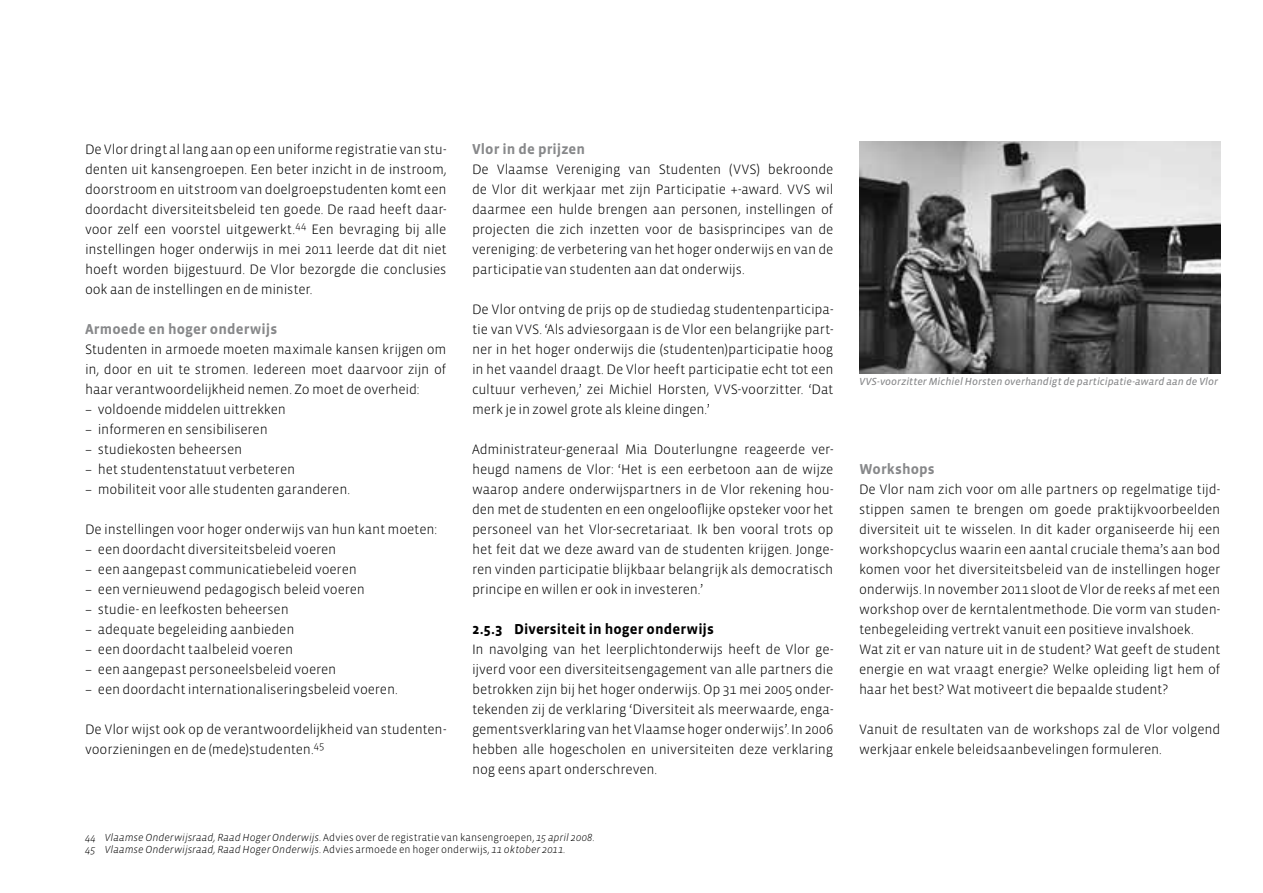
<style>
.page{position:relative;width:1263px;height:893px;background:#fff}
.page>*{position:absolute;margin:0;border:0;box-sizing:border-box;transform-origin:0 0}
.t1{font:700 14.7px "Vista Sans";letter-spacing:.005em;color:#87888a}
.t2{font:700 14.7px "Vista Sans";letter-spacing:.005em;color:#000}
.t3{font:300 13.95px/20px "Vista Sans";letter-spacing:-.01em;color:#000;text-align:justify}
.t4{font:italic 300 10.5px/12px "Vista Sans";color:#000}
.t5{font:italic 10.5px "Vista Sans Reg";color:#87888a}
.s1{font-style:normal}
</style>
<div class="page">
<img style="left:859px;top:141px;width:361px;height:233px">
<p class="t3" style="left:85px;top:140px;width:363px">De Vlor dringt al lang aan op een uniforme registratie van stu&shy;denten uit kansengroepen. Een beter inzicht in de instroom, doorstroom en uitstroom van doelgroepstudenten komt een doordacht diversiteitsbeleid ten goede. De raad heeft daar&shy;voor zelf een voorstel uitgewerkt.<sup>44</sup> Een bevraging bij alle instellingen hoger onderwijs in mei 2011 leerde dat dit niet hoeft worden bijgestuurd. De Vlor bezorgde die conclusies ook aan de instellingen en de minister.</p>
<p class="t1" style="left:85px;top:321px;width:194px">Armoede en hoger onderwijs</p>
<p class="t3" style="left:85px;top:339px;width:363px">Studenten in armoede moeten maximale kansen krijgen om in, door en uit te stromen. Iedereen moet daarvoor zijn of haar verantwoordelijkheid nemen. Zo moet de overheid:</p>
<p class="t3" style="left:85px;top:399px;width:202px">– voldoende middelen uittrekken</p>
<p class="t3" style="left:85px;top:419px;width:184px">– informeren en sensibiliseren</p>
<p class="t3" style="left:85px;top:439px;width:159px">– studiekosten beheersen</p>
<p class="t3" style="left:85px;top:459px;width:212px">– het studentenstatuut verbeteren</p>
<p class="t3" style="left:85px;top:479px;width:267px">– mobiliteit voor alle studenten garanderen.</p>
<p class="t3" style="left:85px;top:519px;width:353px">De instellingen voor hoger onderwijs van hun kant moeten:</p>
<p class="t3" style="left:85px;top:539px;width:253px">– een doordacht diversiteitsbeleid voeren</p>
<p class="t3" style="left:85px;top:559px;width:273px">– een aangepast communicatiebeleid voeren</p>
<p class="t3" style="left:85px;top:579px;width:281px">– een vernieuwend pedagogisch beleid voeren</p>
<p class="t3" style="left:85px;top:599px;width:205px">– studie- en leefkosten beheersen</p>
<p class="t3" style="left:85px;top:619px;width:211px">– adequate begeleiding aanbieden</p>
<p class="t3" style="left:85px;top:639px;width:210px">– een doordacht taalbeleid voeren</p>
<p class="t3" style="left:85px;top:659px;width:253px">– een aangepast personeelsbeleid voeren</p>
<p class="t3" style="left:85px;top:679px;width:314px">– een doordacht internationaliseringsbeleid voeren.</p>
<p class="t3" style="left:85px;top:719px;width:363px">De Vlor wijst ook op de verantwoordelijkheid van studenten&shy;voorzieningen en de (mede)studenten.<sup>45</sup></p>
<p class="t1" style="left:472px;top:141px;width:115px">Vlor in de prijzen</p>
<p class="t3" style="left:472px;top:160px;width:363px">De Vlaamse Vereniging van Studenten (VVS) bekroonde de Vlor dit werkjaar met zijn Participatie +-award. VVS wil daarmee een hulde brengen aan personen, instellingen of projecten die zich inzetten voor de basisprincipes van de vereniging: de verbetering van het hoger onderwijs en van de participatie van studenten aan dat onderwijs.</p>
<p class="t3" style="left:472px;top:299px;width:363px">De Vlor ontving de prijs op de studiedag studentenparticipa&shy;tie van VVS. ‘Als adviesorgaan is de Vlor een belangrijke part&shy;ner in het hoger onderwijs die (studenten)participatie hoog in het vaandel draagt. De Vlor heeft participatie echt tot een cultuur verheven,’ zei Michiel Horsten, VVS-voorzitter. ‘Dat merk je in zowel grote als kleine dingen.’</p>
<p class="t3" style="left:472px;top:439px;width:363px">Administrateur-generaal Mia Douterlungne reageerde ver&shy;heugd namens de Vlor: ‘Het is een eerbetoon aan de wijze waarop andere onderwijspartners in de Vlor rekening hou&shy;den met de studenten en een ongelooflijke opsteker voor het personeel van het Vlor-secretariaat. Ik ben vooral trots op het feit dat we deze award van de studenten krijgen. Jonge&shy;ren vinden participatie blijkbaar belangrijk als democratisch principe en willen er ook in investeren.’</p>
<p class="t2" style="left:472px;top:621px;width:243px">2.5.3 Diversiteit in hoger onderwijs</p>
<p class="t3" style="left:472px;top:639px;width:363px">In navolging van het leerplichtonderwijs heeft de Vlor ge&shy;ijverd voor een diversiteitsengagement van alle partners die betrokken zijn bij het hoger onderwijs. Op 31 mei 2005 onder&shy;tekenden zij de verklaring ‘Diversiteit als meerwaarde, enga&shy;gementsverklaring van het Vlaamse hoger onderwijs’. In 2006 hebben alle hogescholen en universiteiten deze verklaring nog eens apart onderschreven.</p>
<p class="t4" style="left:85px;top:832px;width:511px">44 Vlaamse Onderwijsraad, Raad Hoger Onderwijs. <span class="s1">Advies over de registratie van kansengroepen,</span> 15 april 2008.<br>45 Vlaamse Onderwijsraad, Raad Hoger Onderwijs. <span class="s1">Advies armoede en hoger onderwijs,</span> 11 oktober 2011.</p>
<p class="t5" style="left:859px;top:376px;width:361px">VVS-voorzitter Michiel Horsten overhandigt de participatie-award aan de Vlor</p>
<p class="t1" style="left:859px;top:461px;width:77px">Workshops</p>
<p class="t3" style="left:859px;top:479px;width:363px;text-align:left">De Vlor nam zich voor om alle partners op regelmatige tijd&shy;stippen samen te brengen om goede praktijkvoorbeelden diversiteit uit te wisselen. In dit kader organiseerde hij een workshopcyclus waarin een aantal cruciale thema’s aan bod komen voor het diversiteitsbeleid van de instellingen hoger onderwijs. In november 2011 sloot de Vlor de reeks af met een workshop over de kerntalentmethode. Die vorm van studen&shy;tenbegeleiding vertrekt vanuit een positieve invalshoek.<br>Wat zit er van nature uit in de student? Wat geeft de student energie en wat vraagt energie? Welke opleiding ligt hem of haar het best? Wat motiveert die bepaalde student?</p>
<p class="t3" style="left:859px;top:719px;width:363px">Vanuit de resultaten van de workshops zal de Vlor volgend werkjaar enkele beleidsaanbevelingen formuleren.</p>
</div>
